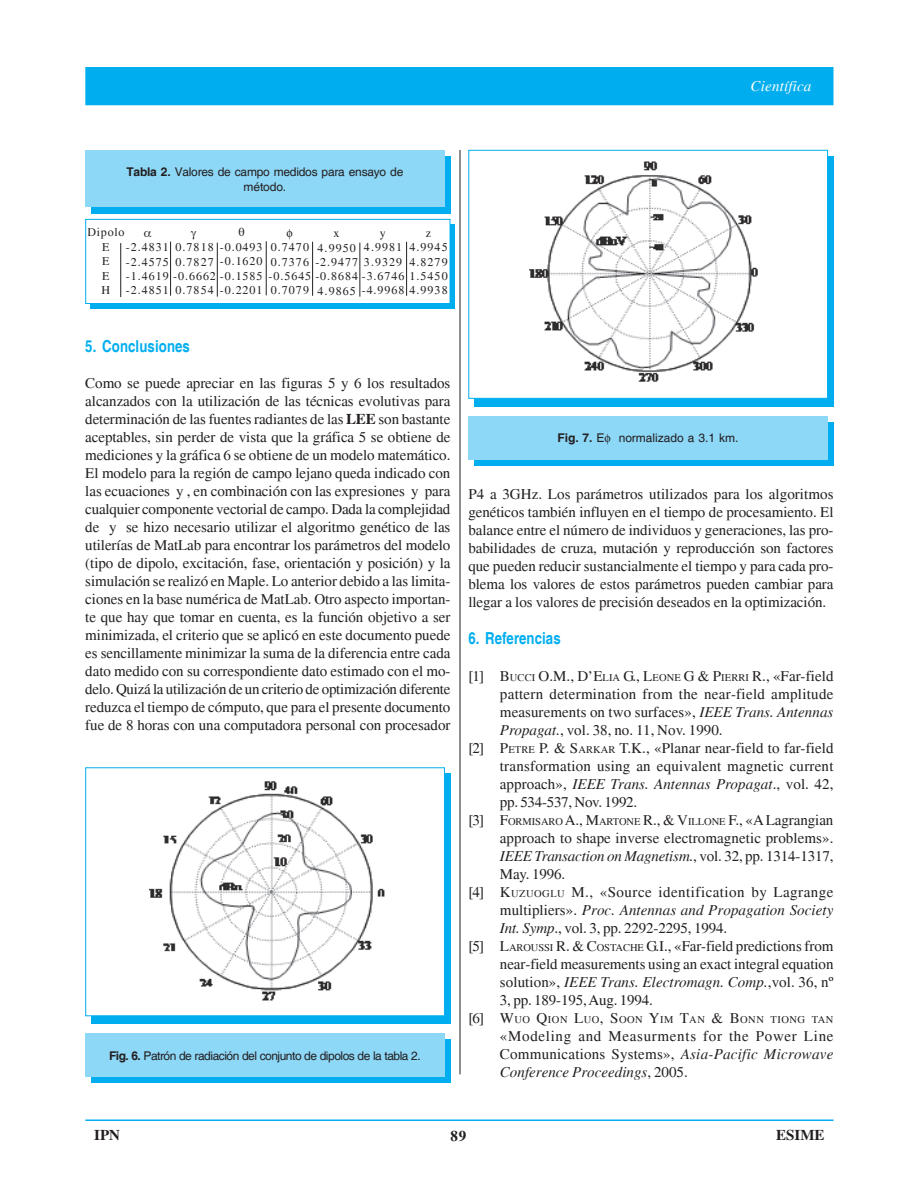
<style>
.page{position:relative;width:920px;height:1187px;background:#fff}
.page>*{position:absolute;margin:0;border:0;box-sizing:border-box;transform-origin:0 0}
.t1{font:700 16.5px "Helvetica";letter-spacing:.01em;color:#00aeef;scale:.8 1}
.t2{font:15px/18px "Times";letter-spacing:.005em;color:#231f20;text-align:justify}
.t3{font:italic 15px "Times";letter-spacing:.005em;color:#231f20}
.t4{font:15px "Times";letter-spacing:.03em;color:#231f20}
.t5{font:15px "Times";letter-spacing:-.02em;color:#231f20}
.t6{font:700 15px "Times";color:#231f20}
.t7{font:italic 15px "Times";letter-spacing:.01em;color:#fff}
.t8{font:12px/14.4px "Times";letter-spacing:.08em;color:#231f20;text-align:center}
.t9{font:12px "Helvetica";letter-spacing:-.04em;color:#231f20}
.t10{font:12px/14.4px "Helvetica";letter-spacing:-.02em;color:#231f20;text-align:center}
.t11{font:12px "Helvetica";color:#231f20}
.t12{font:10.5px "Times";letter-spacing:.045em;color:#231f20}
.s1{font-weight:700}
.s2{font-size:10.5px}
.s3{font-style:italic}
.s4{font-style:normal}
.s5{font-size:15px}
</style>
<div class="page">
<div style="left:85px;top:67px;width:748px;height:38px;background:#00aeef"></div>
<hr style="left:85px;top:1119px;width:748px;height:2px;background:#00aeef">
<hr style="left:459px;top:150px;width:1px;height:924px;background:#231f20">
<div style="left:91px;top:225px;width:364px;height:84px;background:#00aeef"></div>
<div style="left:85px;top:219px;width:365px;height:85px;background:#fff;border:1px solid #00aeef"></div>
<svg style="left:91px;top:156px;width:359px;height:57px;background:#12b3f0"></svg>
<div style="left:85px;top:150px;width:360px;height:56px;background:#8dd7f7"></div>
<hr style="left:120px;top:243px;width:1px;height:54px;background:#231f20">
<hr style="left:170px;top:242px;width:1px;height:54px;background:#231f20">
<hr style="left:217px;top:243px;width:1px;height:54px;background:#231f20">
<hr style="left:266px;top:241px;width:1px;height:54px;background:#231f20">
<hr style="left:312px;top:242px;width:1px;height:54px;background:#231f20">
<hr style="left:359px;top:243px;width:1px;height:54px;background:#231f20">
<hr style="left:406px;top:242px;width:1px;height:54px;background:#231f20">
<div style="left:91px;top:773px;width:359px;height:251px;background:#00aeef"></div>
<div style="left:85px;top:767px;width:360px;height:249px;background:#fff;border:1px solid #00aeef"></div>
<div style="left:91px;top:1039px;width:359px;height:44px;background:#00aeef"></div>
<div style="left:85px;top:1033px;width:360px;height:44px;background:#8dd7f7"></div>
<img style="left:150px;top:781px;width:235px;height:220px">
<div style="left:474px;top:156px;width:359px;height:250px;background:#00aeef"></div>
<div style="left:468px;top:150px;width:360px;height:249px;background:#fff;border:1px solid #00aeef"></div>
<div style="left:474px;top:422px;width:359px;height:43px;background:linear-gradient(to right,#00aeef,#00aeef)"></div>
<div style="left:468px;top:416px;width:360px;height:43px;background:#8dd7f7"></div>
<img style="left:530px;top:161px;width:228px;height:221px">
<p class="t7" style="left:750px;top:77px;width:62px">Científica</p>
<p class="t10" style="left:126px;top:165px;width:278px"><span class="s1">Tabla 2.</span> Valores de campo medidos para ensayo de método.</p>
<p class="t8" style="left:87px;top:225px;width:39px">Dipolo<br>E<br>E<br>E<br>H</p>
<p class="t8" style="left:364px;top:225px;width:40px">y<br>4.9981<br>3.9329</p>
<p class="t8" style="left:362px;top:283px;width:87px">-4.9968 4.9938</p>
<p class="t8" style="left:409px;top:225px;width:40px">z<br>4.9945<br>4.8279</p>
<p class="t8" style="left:315px;top:226px;width:44px">x<br>4.9950 -2.9477</p>
<p class="t8" style="left:317px;top:283px;width:40px">4.9865</p>
<p class="t8" style="left:220px;top:239px;width:44px;text-align:left">-0.0493 -0.1620</p>
<p class="t8" style="left:220px;top:283px;width:44px">-0.2201</p>
<p class="t8" style="left:126px;top:240px;width:138px;text-align:left">-2.4831<br>-2.4575<br>-1.4619 -0.6662 -0.1585 -2.4851</p>
<p class="t8" style="left:268px;top:240px;width:181px;text-align:left">0.7470<br>0.7376<br>-0.5645 -0.8684 -3.6746 1.5450<br>0.7079</p>
<p class="t8" style="left:175px;top:240px;width:40px;text-align:left">0.7818<br>0.7827</p>
<p class="t8" style="left:175px;top:283px;width:40px">0.7854</p>
<p class="t1" style="left:85px;top:336px;width:132px">5. Conclusiones</p>
<p class="t2" style="left:85px;top:374px;width:367px">Como se puede apreciar en las figuras 5 y 6 los resultados alcanzados con la utilización de las técnicas evolutivas para determinación de las fuentes radiantes de las <span class="s1">LEE</span> son bastante aceptables, sin perder de vista que la gráfica 5 se obtiene de mediciones y la gráfica 6 se obtiene de un modelo matemático.<br>El modelo para la región de campo lejano queda indicado con las ecuaciones y , en combinación con las expresiones y para cualquier componente vectorial de campo. Dada la complejidad de y se hizo necesario utilizar el algoritmo genético de las utilerías de MatLab para encontrar los parámetros del modelo (tipo de dipolo, excitación, fase, orientación y posición) y la simulación se realizó en Maple. Lo anterior debido a las limita&shy;ciones en la base numérica de MatLab. Otro aspecto importan&shy;te que hay que tomar en cuenta, es la función objetivo a ser minimizada, el criterio que se aplicó en este documento puede es sencillamente minimizar la suma de la diferencia entre cada dato medido con su correspondiente dato estimado con el mo&shy;delo. Quizá la utilización de un criterio de optimización diferente reduzca el tiempo de cómputo, que para el presente documento fue de 8 horas con una computadora personal con procesador</p>
<p class="t9" style="left:109px;top:1048px;width:313px"><span class="s1">Fig. 6.</span> Patrón de radiación del conjunto de dipolos de la tabla 2.</p>
<p class="t11" style="left:557px;top:431px;width:183px"><span class="s1">Fig. 7.</span> E normalizado a 3.1 km.</p>
<p class="t2" style="left:468px;top:485px;width:367px">P4 a 3GHz. Los parámetros utilizados para los algoritmos genéticos también influyen en el tiempo de procesamiento. El balance entre el número de individuos y generaciones, las pro&shy;babilidades de cruza, mutación y reproducción son factores que pueden reducir sustancialmente el tiempo y para cada pro&shy;blema los valores de estos parámetros pueden cambiar para llegar a los valores de precisión deseados en la optimización.</p>
<p class="t1" style="left:468px;top:629px;width:117px">6. Referencias</p>
<p class="t2" style="left:468px;top:667px;width:366px">[1] B<span class="s2">UCCI</span> O.M., D’E<span class="s2">LIA</span> G., L<span class="s2">EONE</span> G &amp; P<span class="s2">IERRI</span> R., «Far-field</p>
<p class="t2" style="left:500px;top:685px;width:335px">pattern determination from the near-field amplitude</p>
<p class="t2" style="left:500px;top:703px;width:335px">measurements on two surfaces», <span class="s3">IEEE Trans. Antennas</span></p>
<p class="t2" style="left:500px;top:721px;width:224px"><span class="s3">Propagat.</span>, vol. 38, no. 11, Nov. 1990.</p>
<p class="t2" style="left:468px;top:739px;width:367px">[2] P<span class="s2">ETRE</span> P. &amp; S<span class="s2">ARKAR</span> T.K., «Planar near-field to far-field</p>
<p class="t2" style="left:500px;top:757px;width:335px">transformation using an equivalent magnetic current</p>
<p class="t3" style="left:500px;top:775px;width:335px"><span class="s4">approach»,</span> IEEE Trans. Antennas Propagat<span class="s4">., vol. 42,</span></p>
<p class="t5" style="left:500px;top:793px;width:139px">pp. 534-537, Nov. 1992.</p>
<p class="t2" style="left:468px;top:811px;width:366px">[3] F<span class="s2">ORMISARO</span> A., M<span class="s2">ARTONE</span> R., &amp; V<span class="s2">ILLONE</span> F., «A Lagrangian</p>
<p class="t2" style="left:500px;top:829px;width:335px">approach to shape inverse electromagnetic problems».</p>
<p class="t3" style="left:500px;top:847px;width:335px">IEEE Transaction on Magnetism.<span class="s4">, vol. 32, pp. 1314-1317,</span></p>
<p class="t2" style="left:500px;top:865px;width:67px">May. 1996.</p>
<p class="t4" style="left:468px;top:883px;width:366px">[4] K<span class="s2">UZUOGLU</span> M., «Source identification by Lagrange</p>
<p class="t3" style="left:500px;top:901px;width:335px"><span class="s4">multipliers».</span> Proc. Antennas and Propagation Society</p>
<p class="t2" style="left:500px;top:919px;width:229px"><span class="s3">Int. Symp</span>., vol. 3, pp. 2292-2295, 1994.</p>
<p class="t2" style="left:468px;top:937px;width:366px">[5] L<span class="s2">AROUSSI</span> R. &amp; C<span class="s2">OSTACHE</span> G.I., «Far-field predictions from</p>
<p class="t2" style="left:500px;top:955px;width:335px">near-field measurements using an exact integral equation</p>
<p class="t3" style="left:500px;top:973px;width:335px"><span class="s4">solution»,</span> IEEE Trans. Electromagn. Comp.<span class="s4">,vol. 36, nº</span></p>
<p class="t2" style="left:500px;top:991px;width:154px">3, pp. 189-195, Aug. 1994.</p>
<p class="t12" style="left:468px;top:1013px;width:366px"><span class="s5">[6] W</span>UO <span class="s5">Q</span>ION <span class="s5">L</span>UO<span class="s5">, S</span>OON <span class="s5">Y</span>IM <span class="s5">T</span>AN <span class="s5">&amp; B</span>ONN TIONG TAN</p>
<p class="t2" style="left:500px;top:1027px;width:335px">«Modeling and Measurments for the Power Line Communications Systems», <span class="s3">Asia-Pacific Microwave Conference Proceedings</span>, 2005.</p>
<p class="t6" style="left:94px;top:1126px;width:27px">IPN</p>
<p class="t6" style="left:776px;top:1126px;width:50px">ESIME</p>
<p class="t6" style="left:450px;top:1127px;width:17px">89</p>
</div>
